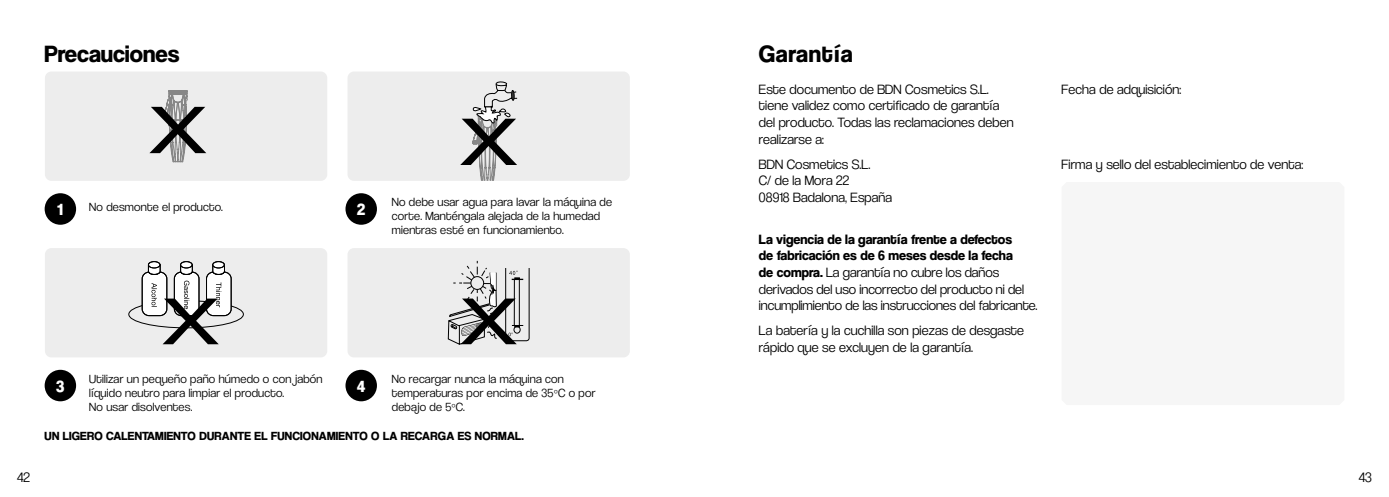
<style>
.page{position:relative;width:1389px;height:497px;background:#fff}
.page>*{position:absolute;margin:0;border:0;box-sizing:border-box;transform-origin:0 0}
.t1{font:700 24.5px "Coolvetica Rg";color:#000}
.t2{font:700 24.5px "Coolvetica Rg";letter-spacing:.025em;color:#000}
.t3{font:16.8px "Coolvetica Hv";color:#fff}
.t4{font:14.17px "Coolvetica Lt";color:#000}
.t5{font:14px/16.6px "Coolvetica Lt";letter-spacing:.01em;color:#000}
.t6{font:700 14px/16.6px "Coolvetica Rg";color:#000}
.t7{font:12.25px/14px "Coolvetica Lt";letter-spacing:.02em;color:#000}
.t8{font:700 12.25px "Coolvetica Rg";letter-spacing:.02em;color:#000}
.s1{font-family:"Coolvetica Rg";font-weight:700}
</style>
<div class="page">
<div style="left:348px;top:71px;width:282px;height:110px;background:#ededed;border-radius:6px"></div>
<div style="left:45px;top:71px;width:282px;height:110px;background:#ededed;border-radius:6px"></div>
<div style="left:348px;top:248px;width:282px;height:109px;background:#ededed;border-radius:6px"></div>
<svg style="left:447px;top:260px;width:83px;height:84px"></svg>
<div style="left:45px;top:193px;width:31px;height:31px;background:#000;border-radius:50%"></div>
<div style="left:345px;top:193px;width:32px;height:31px;background:#000;border-radius:50%"></div>
<div style="left:45px;top:248px;width:282px;height:109px;background:#ededed;border-radius:6px"></div>
<svg style="left:141px;top:261px;width:91px;height:83px"></svg>
<div style="left:45px;top:369px;width:31px;height:32px;background:#000;border-radius:50%"></div>
<div style="left:345px;top:369px;width:32px;height:32px;background:#000;border-radius:50%"></div>
<svg style="left:149px;top:90px;width:57px;height:72px"></svg>
<svg style="left:460px;top:81px;width:58px;height:100px"></svg>
<h1 class="t1" style="left:45px;top:39px;width:136px">Precauciones</h1>
<p class="t7" style="left:89px;top:200px;width:135px">No desmonte el producto.</p>
<p class="t7" style="left:392px;top:195px;width:222px">No debe usar agua para lavar la máquina de corte. Manténgala alejada de la humedad mientras esté en funcionamiento.</p>
<p class="t3" style="left:58px;top:199px;width:7px">1</p>
<p class="t3" style="left:357px;top:199px;width:9px">2</p>
<p class="t7" style="left:89px;top:371px;width:235px">Utilizar un pequeño paño húmedo o con jabón líquido neutro para limpiar el producto.<br>No usar disolventes.</p>
<p class="t7" style="left:392px;top:371px;width:205px">No recargar nunca la máquina con temperaturas por encima de 35ºC o por debajo de 5ºC.</p>
<p class="t8" style="left:45px;top:428px;width:481px">UN LIGERO CALENTAMIENTO DURANTE EL FUNCIONAMIENTO O LA RECARGA ES NORMAL.</p>
<p class="t3" style="left:56px;top:375px;width:10px">3</p>
<p class="t3" style="left:357px;top:375px;width:10px">4</p>
<h1 class="t2" style="left:759px;top:39px;width:95px">Garantía</h1>
<p class="t5" style="left:759px;top:80px;width:256px">Este documento de BDN Cosmetics S.L. tiene validez como certificado de garantía del producto. Todas las reclamaciones deben realizarse a:</p>
<p class="t5" style="left:759px;top:155px;width:135px">BDN Cosmetics S.L.<br>C/ de la Mora 22<br>08918 Badalona, España</p>
<p class="t6" style="left:759px;top:230px;width:255px">La vigencia de la garantía frente a defectos de fabricación es de 6 meses desde la fecha</p>
<p class="t5" style="left:759px;top:263px;width:280px"><span class="s1">de compra.</span> La garantía no cubre los daños derivados del uso incorrecto del producto ni del incumplimiento de las instrucciones del fabricante.</p>
<p class="t5" style="left:759px;top:322px;width:267px">La batería y la cuchilla son piezas de desgaste rápido que se excluyen de la garantía.</p>
<p class="t5" style="left:1062px;top:80px;width:121px">Fecha de adquisición:</p>
<p class="t5" style="left:1062px;top:155px;width:243px">Firma y sello del establecimiento de venta:</p>
<p class="t4" style="left:17px;top:468px;width:14px">42</p>
<p class="t4" style="left:1359px;top:468px;width:15px">43</p>
</div>
